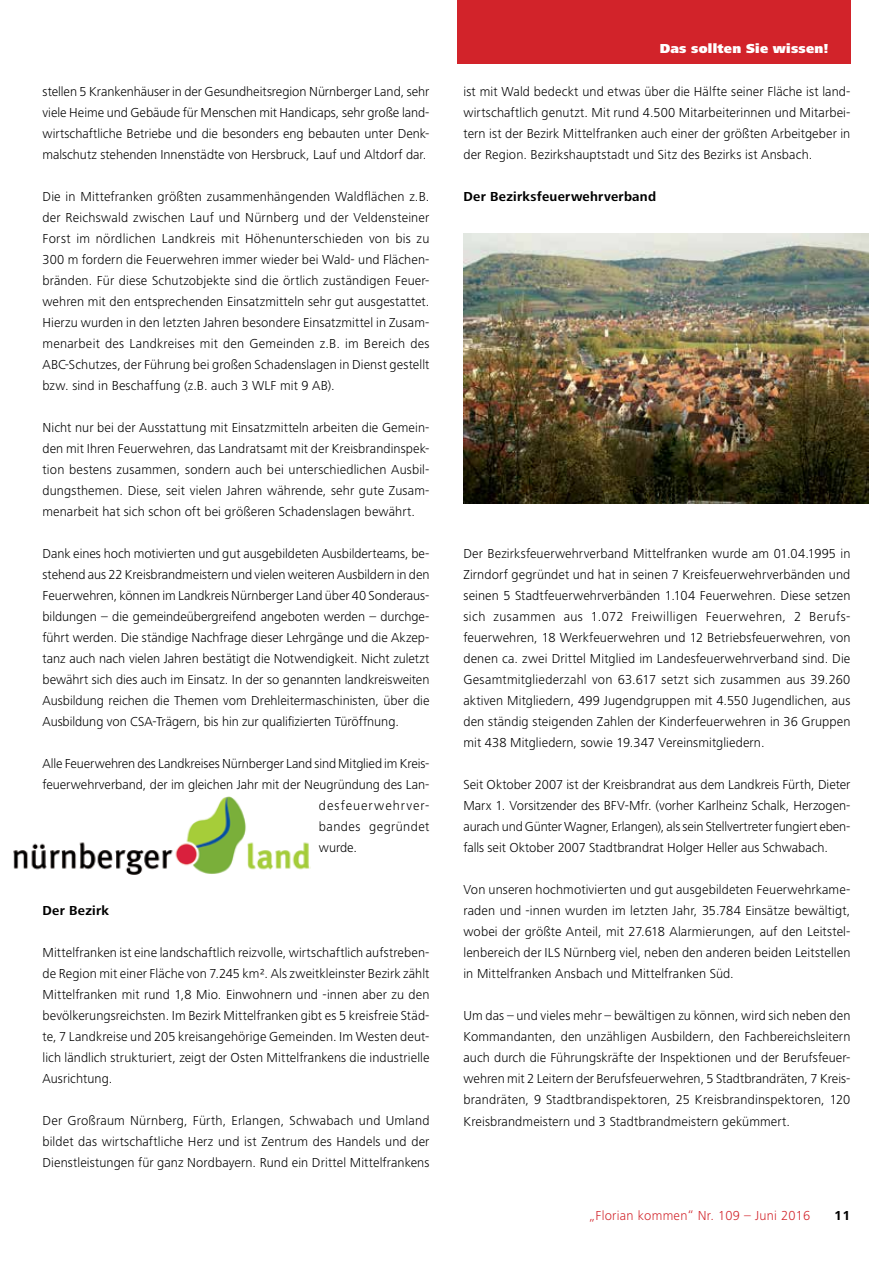
<style>
.page{position:relative;width:893px;height:1263px;background:#fff}
.page>*{position:absolute;margin:0;border:0;box-sizing:border-box;transform-origin:0 0}
.t1{font:300 13.5px/21px "Frutiger Next LT";letter-spacing:.005em;color:#000;text-align:justify}
.t2{font:700 13.5px "Frutiger Next LT";letter-spacing:.02em;color:#000}
.t3{font:300 13.5px "Frutiger Next LT";letter-spacing:.02em;color:#d2232a}
.t4{font:900 13.5px "Frutiger Next LT";letter-spacing:.02em;color:#fff}
.t5{font:300 13.5px "Frutiger Next LT";letter-spacing:.075em;color:#000}
.t6{font:300 13.5px "Frutiger Next LT";letter-spacing:.03em;color:#000}
</style>
<div class="page">
<div style="left:457px;top:0;width:393px;height:64px;background:#d2232a"></div>
<img style="left:13px;top:796px;width:297px;height:78px">
<img style="left:463px;top:234px;width:405px;height:269px">
<p class="t1" style="left:43px;top:81px;width:388px">stellen 5 Krankenhäuser in der Gesundheitsregion Nürnberger Land, sehr viele Heime und Gebäude für Menschen mit Handicaps, sehr große land&shy;wirtschaftliche Betriebe und die besonders eng bebauten unter Denk&shy;malschutz stehenden Innenstädte von Hersbruck, Lauf und Altdorf dar.</p>
<p class="t1" style="left:43px;top:186px;width:388px">Die in Mittefranken größten zusammenhängenden Waldflächen z.B. der Reichswald zwischen Lauf und Nürnberg und der Veldensteiner Forst im nördlichen Landkreis mit Höhenunterschieden von bis zu 300 m fordern die Feuerwehren immer wieder bei Wald- und Flächen&shy;bränden. Für diese Schutzobjekte sind die örtlich zuständigen Feuer&shy;wehren mit den entsprechenden Einsatzmitteln sehr gut ausgestattet.<br>Hierzu wurden in den letzten Jahren besondere Einsatzmittel in Zusam&shy;menarbeit des Landkreises mit den Gemeinden z.B. im Bereich des ABC-Schutzes, der Führung bei großen Schadenslagen in Dienst gestellt bzw. sind in Beschaffung (z.B. auch 3 WLF mit 9 AB).</p>
<p class="t1" style="left:43px;top:417px;width:388px">Nicht nur bei der Ausstattung mit Einsatzmitteln arbeiten die Gemein&shy;den mit Ihren Feuerwehren, das Landratsamt mit der Kreisbrandinspek&shy;tion bestens zusammen, sondern auch bei unterschiedlichen Ausbil&shy;dungsthemen. Diese, seit vielen Jahren währende, sehr gute Zusam&shy;menarbeit hat sich schon oft bei größeren Schadenslagen bewährt.</p>
<p class="t1" style="left:43px;top:543px;width:388px">Dank eines hoch motivierten und gut ausgebildeten Ausbilderteams, be&shy;stehend aus 22 Kreisbrandmeistern und vielen weiteren Ausbildern in den Feuerwehren, können im Landkreis Nürnberger Land über 40 Sonderaus&shy;bildungen – die gemeindeübergreifend angeboten werden – durchge&shy;führt werden. Die ständige Nachfrage dieser Lehrgänge und die Akzep&shy;tanz auch nach vielen Jahren bestätigt die Notwendigkeit. Nicht zuletzt bewährt sich dies auch im Einsatz. In der so genannten landkreisweiten Ausbildung reichen die Themen vom Drehleitermaschinisten, über die Ausbildung von CSA-Trägern, bis hin zur qualifizierten Türöffnung.</p>
<p class="t1" style="left:43px;top:753px;width:388px">Alle Feuerwehren des Landkreises Nürnberger Land sind Mitglied im Kreis-</p>
<p class="t1" style="left:43px;top:774px;width:388px">feuerwehrverband, der im gleichen Jahr mit der Neugründung des Lan-</p>
<p class="t5" style="left:319px;top:798px;width:112px">desfeuerwehrver-</p>
<p class="t6" style="left:319px;top:819px;width:112px">bandes gegründet</p>
<p class="t1" style="left:319px;top:837px;width:40px">wurde.</p>
<p class="t2" style="left:43px;top:903px;width:68px">Der Bezirk</p>
<p class="t1" style="left:43px;top:942px;width:388px">Mittelfranken ist eine landschaftlich reizvolle, wirtschaftlich aufstreben&shy;de Region mit einer Fläche von 7.245 km². Als zweitkleinster Bezirk zählt Mittelfranken mit rund 1,8 Mio. Einwohnern und -innen aber zu den bevölkerungsreichsten. Im Bezirk Mittelfranken gibt es 5 kreisfreie Städ&shy;te, 7 Landkreise und 205 kreisangehörige Gemeinden. Im Westen deut&shy;lich ländlich strukturiert, zeigt der Osten Mittelfrankens die industrielle Ausrichtung.</p>
<p class="t1" style="left:43px;top:1110px;width:388px">Der Großraum Nürnberg, Fürth, Erlangen, Schwabach und Umland bildet das wirtschaftliche Herz und ist Zentrum des Handels und der Dienstleistungen für ganz Nordbayern. Rund ein Drittel Mittelfrankens</p>
<p class="t4" style="left:660px;top:41px;width:170px">Das sollten Sie wissen!</p>
<p class="t1" style="left:463px;top:81px;width:388px">ist mit Wald bedeckt und etwas über die Hälfte seiner Fläche ist land&shy;wirtschaftlich genutzt. Mit rund 4.500 Mitarbeiterinnen und Mitarbei&shy;tern ist der Bezirk Mittelfranken auch einer der größten Arbeitgeber in der Region. Bezirkshauptstadt und Sitz des Bezirks ist Ansbach.</p>
<p class="t2" style="left:463px;top:189px;width:194px">Der Bezirksfeuerwehrverband</p>
<p class="t1" style="left:463px;top:543px;width:388px">Der Bezirksfeuerwehrverband Mittelfranken wurde am 01.04.1995 in Zirndorf gegründet und hat in seinen 7 Kreisfeuerwehrverbänden und seinen 5 Stadtfeuerwehrverbänden 1.104 Feuerwehren. Diese setzen sich zusammen aus 1.072 Freiwilligen Feuerwehren, 2 Berufs&shy;feuerwehren, 18 Werkfeuerwehren und 12 Betriebsfeuerwehren, von denen ca. zwei Drittel Mitglied im Landesfeuerwehrverband sind. Die Gesamtmitgliederzahl von 63.617 setzt sich zusammen aus 39.260 aktiven Mitgliedern, 499 Jugendgruppen mit 4.550 Jugendlichen, aus den ständig steigenden Zahlen der Kinderfeuerwehren in 36 Gruppen mit 438 Mitgliedern, sowie 19.347 Vereinsmitgliedern.</p>
<p class="t1" style="left:463px;top:774px;width:388px">Seit Oktober 2007 ist der Kreisbrandrat aus dem Landkreis Fürth, Dieter Marx 1. Vorsitzender des BFV-Mfr. (vorher Karlheinz Schalk, Herzogen&shy;aurach und Günter Wagner, Erlangen), als sein Stellvertreter fungiert eben&shy;falls seit Oktober 2007 Stadtbrandrat Holger Heller aus Schwabach.</p>
<p class="t1" style="left:463px;top:879px;width:388px">Von unseren hochmotivierten und gut ausgebildeten Feuerwehrkame&shy;raden und -innen wurden im letzten Jahr, 35.784 Einsätze bewältigt, wobei der größte Anteil, mit 27.618 Alarmierungen, auf den Leitstel&shy;lenbereich der ILS Nürnberg viel, neben den anderen beiden Leitstellen in Mittelfranken Ansbach und Mittelfranken Süd.</p>
<p class="t1" style="left:463px;top:1005px;width:388px">Um das – und vieles mehr – bewältigen zu können, wird sich neben den Kommandanten, den unzähligen Ausbildern, den Fachbereichsleitern auch durch die Führungskräfte der Inspektionen und der Berufsfeuer&shy;wehren mit 2 Leitern der Berufsfeuerwehren, 5 Stadtbrandräten, 7 Kreis&shy;brandräten, 9 Stadtbrandispektoren, 25 Kreisbrandinspektoren, 120<br>Kreisbrandmeistern und 3 Stadtbrandmeistern gekümmert.</p>
<p class="t3" style="left:589px;top:1208px;width:222px">„Florian kommen“ Nr. 109 – Juni 2016</p>
<p class="t2" style="left:834px;top:1208px;width:18px">11</p>
</div>
